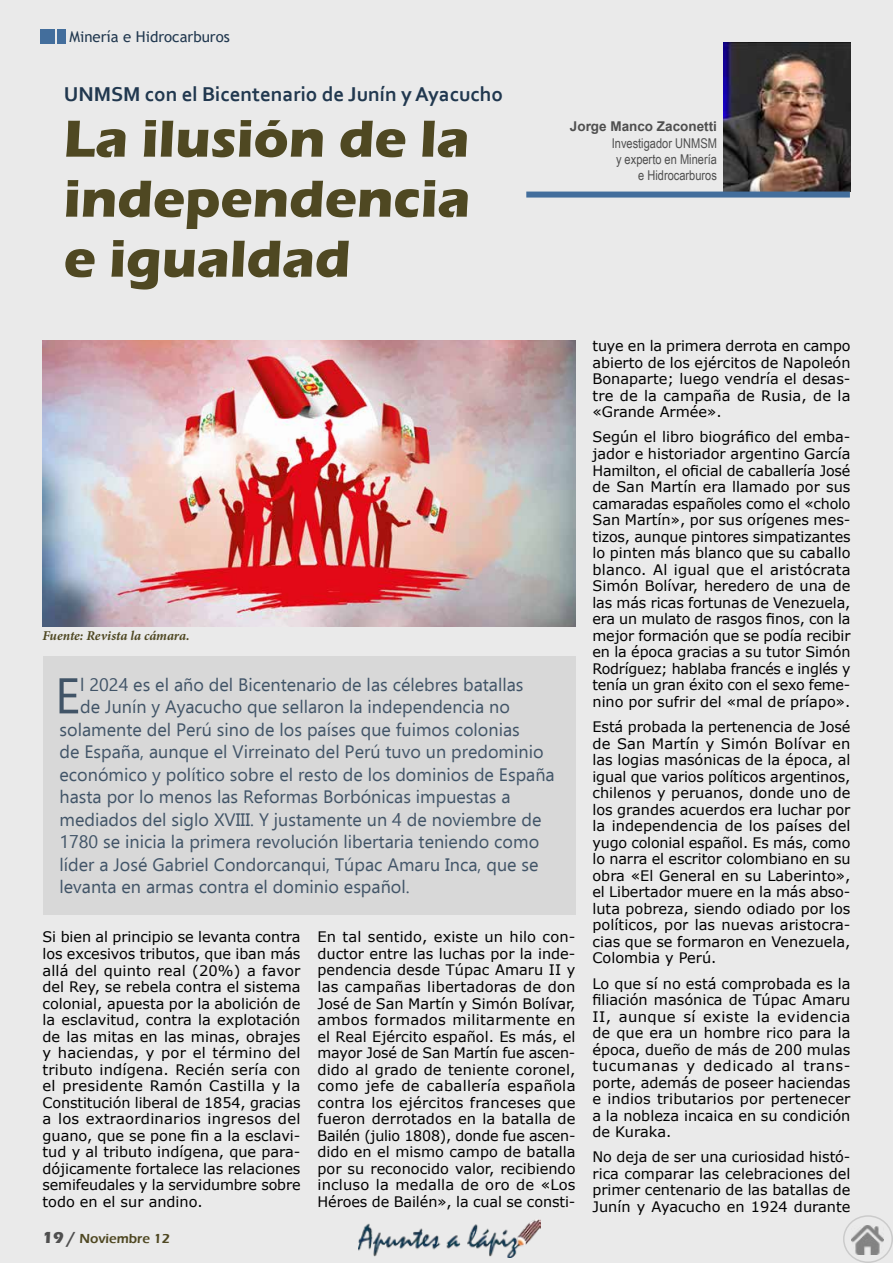
<style>
.page{position:relative;width:893px;height:1263px;background:#eaeaea}
.page>*{position:absolute;margin:0;border:0;box-sizing:border-box;transform-origin:0 0}
.t1{font:700 54px/60px "Eras ITC";color:#4f4822;text-align:justify}
.t2{font:50.1px "Ebrima";color:#21384f}
.t3{font:700 21px "Corbel";color:#21384f}
.t4{font:18px "Ebrima";color:#21384f}
.t5{font:15px "Trebuchet MS";color:#21384f}
.t6{font:14.55px/16.5px "Verdana";color:#000;text-align:justify}
.t7{font:13.5px/16.2px "Arial Narrow";color:#4f4f4f;text-align:right}
.t8{font:italic 700 13.5px "Minion Pro";letter-spacing:-.005em;color:#4f4822}
.t9{font:700 13.5px "Arial";color:#4f4f4f}
.t10{font:600 13.5px "Eras ITC";color:#4f4822}
.s1{font-weight:700;font-size:16.5px;color:#4f4f4f}
</style>
<div class="page">
<img style="left:358px;top:1219px;width:182px;height:38px">
<img style="left:852px;top:1225px;width:32px;height:30px">
<div style="left:843px;top:1215px;width:50px;height:48px;border:2px solid #acacac;border-radius:50%"></div>
<img style="left:724px;top:43px;width:126px;height:149px">
<div style="left:43px;top:656px;width:532px;height:258px;background:#d5d5d5"></div>
<div style="left:40px;top:29px;width:15px;height:15px;background:#436e9c"></div>
<div style="left:57px;top:29px;width:9px;height:15px;background:#436e9c"></div>
<div style="left:526px;top:192px;width:324px;height:6px;background:#436e9c"></div>
<img style="left:43px;top:340px;width:532px;height:286px">
<p class="t5" style="left:69px;top:27px;width:162px">Minería e Hidrocarburos</p>
<h3 class="t3" style="left:64px;top:81px;width:441px">UNMSM con el Bicentenario de Junín y Ayacucho</h3>
<h1 class="t1" style="left:64px;top:109px;width:408px">La ilusión de la independencia e igualdad</h1>
<p class="t9" style="left:570px;top:117px;width:149px">Jorge Manco Zaconetti</p>
<p class="t7" style="left:612px;top:134px;width:107px">Investigador UNMSM y experto en Minería e Hidrocarburos</p>
<p class="t8" style="left:42px;top:626px;width:149px">Fuente: Revista la cámara.</p>
<h2 class="t2" style="left:55px;top:659px;width:27px">E</h2>
<p class="t4" style="left:80px;top:671px;width:445px">l 2024 es el año del Bicentenario de las célebres batallas</p>
<p class="t4" style="left:80px;top:694px;width:431px">de Junín y Ayacucho que sellaron la independencia no</p>
<p class="t4" style="left:60px;top:716px;width:462px">solamente del Perú sino de los países que fuimos colonias</p>
<p class="t4" style="left:60px;top:739px;width:486px">de España, aunque el Virreinato del Perú tuvo un predominio</p>
<p class="t4" style="left:60px;top:761px;width:497px">económico y político sobre el resto de los dominios de España</p>
<p class="t4" style="left:60px;top:784px;width:452px">hasta por lo menos las Reformas Borbónicas impuestas a</p>
<p class="t4" style="left:60px;top:806px;width:484px">mediados del siglo XVIII. Y justamente un 4 de noviembre de</p>
<p class="t4" style="left:60px;top:829px;width:481px">1780 se inicia la primera revolución libertaria teniendo como</p>
<p class="t4" style="left:60px;top:851px;width:481px">líder a José Gabriel Condorcanqui, Túpac Amaru Inca, que se</p>
<p class="t4" style="left:60px;top:874px;width:352px">levanta en armas contra el dominio español.</p>
<p class="t6" style="left:43px;top:929px;width:260px">Si bien al principio se levanta contra los excesivos tributos, que iban más allá del quinto real (20%) a favor del Rey, se rebela contra el sistema colonial, apuesta por la abolición de la esclavitud, contra la explotación de las mitas en las minas, obrajes y haciendas, y por el término del tributo indígena. Recién sería con el presidente Ramón Castilla y la Constitución liberal de 1854, gracias a los extraordinarios ingresos del guano, que se pone fin a la esclavi&shy;tud y al tributo indígena, que para&shy;dójicamente fortalece las relaciones semifeudales y la servidumbre sobre todo en el sur andino.</p>
<p class="t6" style="left:317px;top:929px;width:260px">En tal sentido, existe un hilo con&shy;ductor entre las luchas por la inde&shy;pendencia desde Túpac Amaru II y las campañas libertadoras de don José de San Martín y Simón Bolívar, ambos formados militarmente en el Real Ejército español. Es más, el mayor José de San Martín fue ascen&shy;dido al grado de teniente coronel, como jefe de caballería española contra los ejércitos franceses que fueron derrotados en la batalla de Bailén (julio 1808), donde fue ascen&shy;dido en el mismo campo de batalla por su reconocido valor, recibiendo incluso la medalla de oro de «Los Héroes de Bailén», la cual se consti-</p>
<p class="t10" style="left:42px;top:1230px;width:129px"><span class="s1">19 /</span> Noviembre 12</p>
<p class="t6" style="left:592px;top:338px;width:260px">tuye en la primera derrota en campo abierto de los ejércitos de Napoleón Bonaparte; luego vendría el desas&shy;tre de la campaña de Rusia, de la «Grande Armée».</p>
<p class="t6" style="left:592px;top:429px;width:260px">Según el libro biográfico del emba&shy;jador e historiador argentino García Hamilton, el oficial de caballería José de San Martín era llamado por sus camaradas españoles como el «cholo San Martín», por sus orígenes mes&shy;tizos, aunque pintores simpatizantes lo pinten más blanco que su caballo blanco. Al igual que el aristócrata Simón Bolívar, heredero de una de las más ricas fortunas de Venezuela, era un mulato de rasgos finos, con la mejor formación que se podía recibir en la época gracias a su tutor Simón Rodríguez; hablaba francés e inglés y tenía un gran éxito con el sexo feme&shy;nino por sufrir del «mal de príapo».</p>
<p class="t6" style="left:592px;top:718px;width:260px">Está probada la pertenencia de José de San Martín y Simón Bolívar en las logias masónicas de la época, al igual que varios políticos argentinos, chilenos y peruanos, donde uno de los grandes acuerdos era luchar por la independencia de los países del yugo colonial español. Es más, como lo narra el escritor colombiano en su obra «El General en su Laberinto», el Libertador muere en la más abso&shy;luta pobreza, siendo odiado por los políticos, por las nuevas aristocra&shy;cias que se formaron en Venezuela, Colombia y Perú.</p>
<p class="t6" style="left:592px;top:975px;width:260px">Lo que sí no está comprobada es la filiación masónica de Túpac Amaru II, aunque sí existe la evidencia de que era un hombre rico para la época, dueño de más de 200 mulas tucumanas y dedicado al trans&shy;porte, además de poseer haciendas e indios tributarios por pertenecer a la nobleza incaica en su condición de Kuraka.</p>
<p class="t6" style="left:592px;top:1148px;width:260px">No deja de ser una curiosidad histó&shy;rica comparar las celebraciones del primer centenario de las batallas de Junín y Ayacucho en 1924 durante</p>
</div>
